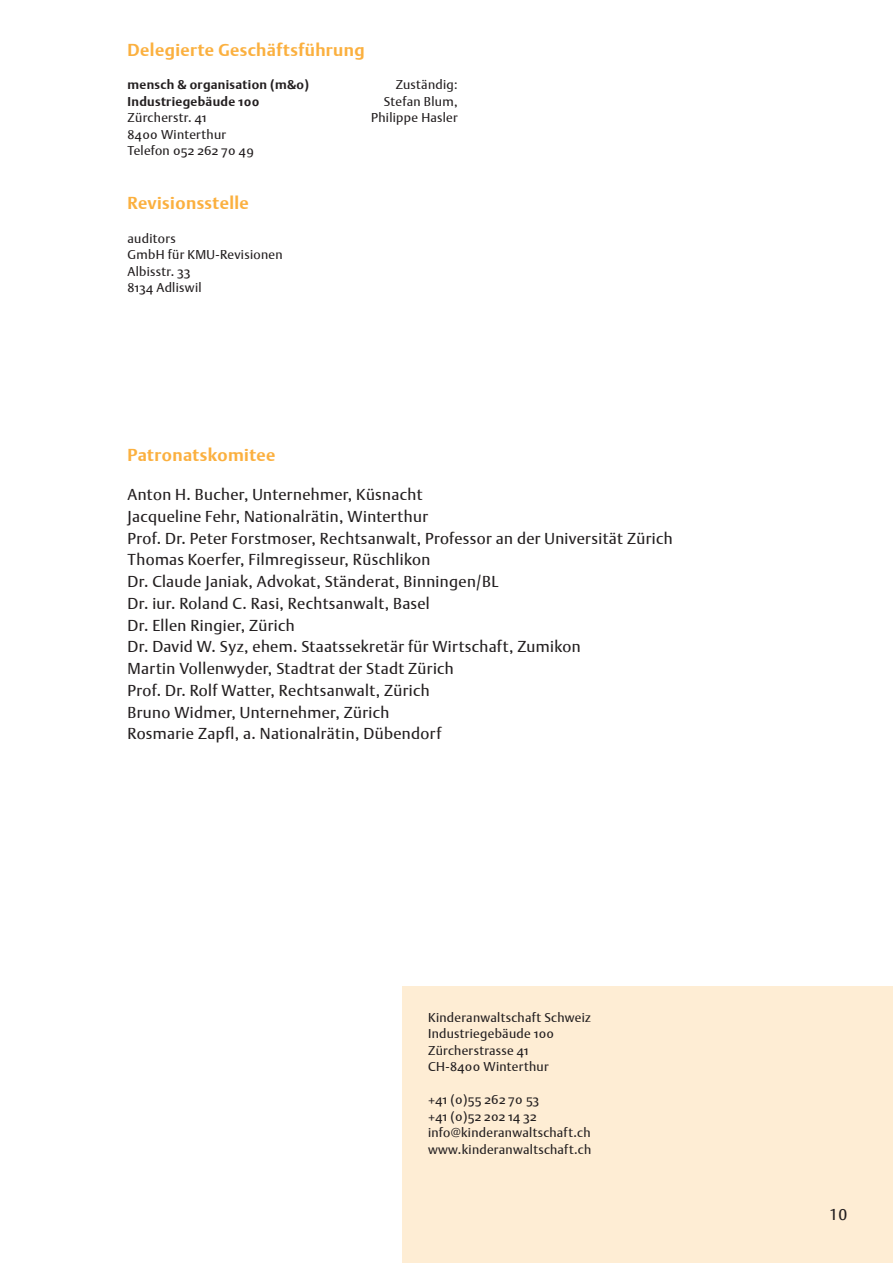
<style>
.page{position:relative;width:893px;height:1263px;background:#fff}
.page>*{position:absolute;margin:0;border:0;box-sizing:border-box;transform-origin:0 0}
.t1{font:700 17.25px "DTL Argo ST";letter-spacing:.025em;color:#fbb03f}
.t2{font:15.75px/21.8px "DTL Argo ST";letter-spacing:.025em;color:#231f20}
.t3{font:15.75px "DTL Argo T";color:#231f20}
.t4{font:12.75px/16.5px "DTL Argo ST";letter-spacing:.025em;color:#231f20}
.t5{font:700 12.75px "DTL Argo ST";letter-spacing:.025em;color:#231f20}
</style>
<div class="page">
<div style="left:403px;top:986px;width:490px;height:277px;background:#feedd4"></div>
<p class="t1" style="left:128px;top:40px;width:239px">Delegierte Geschäftsführung</p>
<p class="t5" style="left:128px;top:77px;width:183px">mensch &amp; organisation (m&amp;o)</p>
<p class="t4" style="left:396px;top:77px;width:63px">Zuständig:</p>
<p class="t5" style="left:128px;top:94px;width:133px">Industriegebäude 100</p>
<p class="t4" style="left:384px;top:93px;width:75px">Stefan Blum,</p>
<p class="t4" style="left:128px;top:110px;width:81px">Zürcherstr. 41</p>
<p class="t4" style="left:371px;top:110px;width:88px">Philippe Hasler</p>
<p class="t4" style="left:128px;top:126px;width:128px">8400 Winterthur<br>Telefon 052 262 70 49</p>
<p class="t1" style="left:128px;top:193px;width:123px">Revisionsstelle</p>
<p class="t4" style="left:128px;top:230px;width:157px">auditors<br>GmbH für KMU-Revisionen<br>Albisstr. 33<br>8134 Adliswil</p>
<p class="t1" style="left:128px;top:445px;width:149px">Patronatskomitee</p>
<p class="t2" style="left:128px;top:484px;width:547px">Anton H. Bucher, Unternehmer, Küsnacht<br>Jacqueline Fehr, Nationalrätin, Winterthur<br>Prof. Dr. Peter Forstmoser, Rechtsanwalt, Professor an der Universität Zürich Thomas Koerfer, Filmregisseur, Rüschlikon<br>Dr. Claude Janiak, Advokat, Ständerat, Binningen/BL<br>Dr. iur. Roland C. Rasi, Rechtsanwalt, Basel<br>Dr. Ellen Ringier, Zürich<br>Dr. David W. Syz, ehem. Staatssekretär für Wirtschaft, Zumikon<br>Martin Vollenwyder, Stadtrat der Stadt Zürich<br>Prof. Dr. Rolf Watter, Rechtsanwalt, Zürich<br>Bruno Widmer, Unternehmer, Zürich<br>Rosmarie Zapfl, a. Nationalrätin, Dübendorf</p>
<p class="t4" style="left:428px;top:1009px;width:164px">Kinderanwaltschaft Schweiz<br>Industriegebäude 100<br>Zürcherstrasse 41<br>CH-8400 Winterthur</p>
<p class="t4" style="left:428px;top:1091px;width:165px">+41 (0)55 262 70 53<br>+41 (0)52 202 14 32 info@kinderanwaltschaft.ch www.kinderanwaltschaft.ch</p>
<p class="t3" style="left:829px;top:1205px;width:20px">10</p>
</div>
